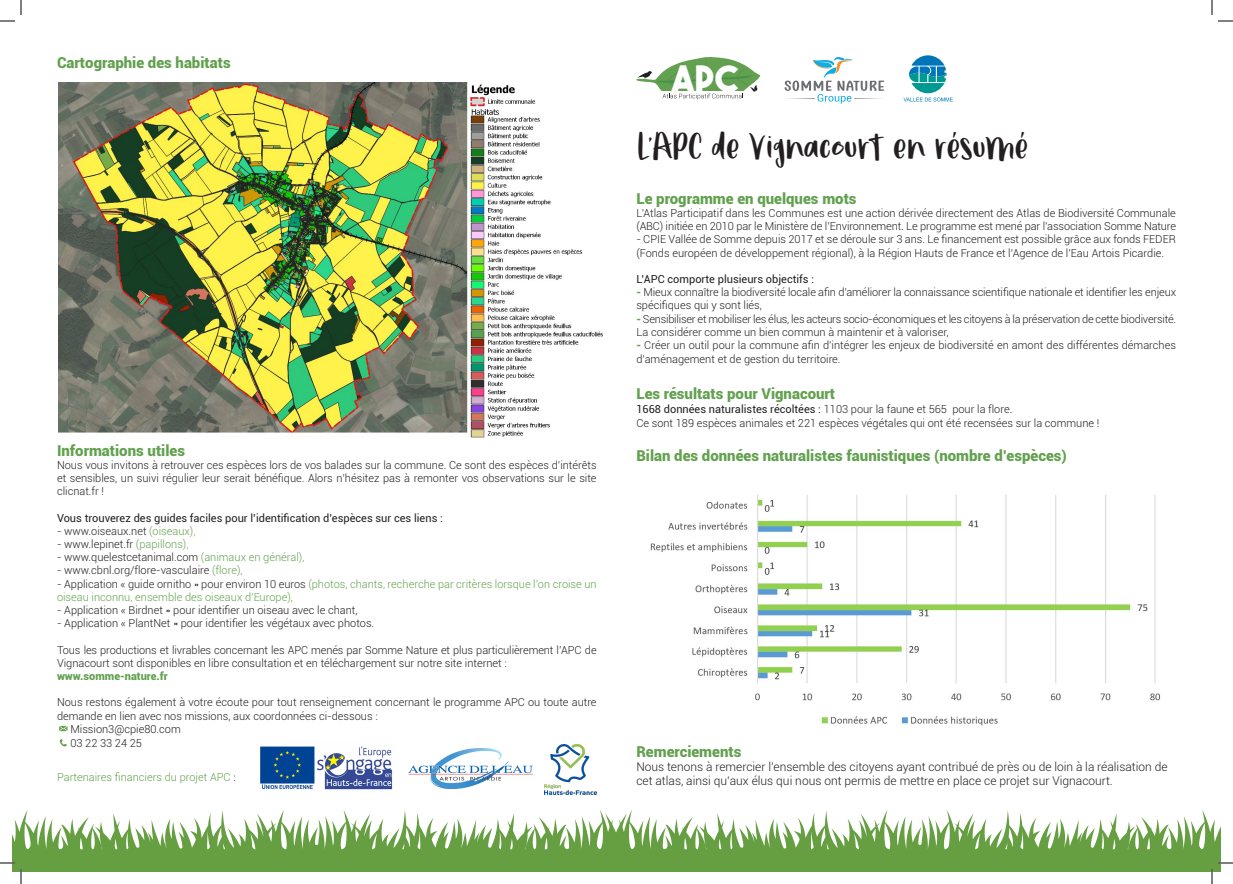
<style>
.page{position:relative;width:1233px;height:884px;background:#fff}
.page>*{position:absolute;margin:0;border:0;box-sizing:border-box;transform-origin:0 0}
.t1{font:48px "poundcake";letter-spacing:-.01em;color:#231f20}
.t2{font:36.3px "The Bold Font";color:#fff}
.t3{font:900 15px "Roboto";color:#63a150}
.t4{font:300 12px/14.4px "Roboto";color:#231f20}
.t5{font:300 11px/13.2px "Roboto";color:#231f20}
.t6{font:300 11px/13.2px "Roboto";color:#63a150}
.t7{font:11px "Roboto";color:#231f20}
.t8{font:300 11px/13.2px "Roboto";letter-spacing:-.02em;color:#231f20}
.t9{font:900 11px "Roboto";color:#63a150}
.s1{color:#63a150}
.s2{color:#231f20}
.s3{font-weight:900;color:#63a150}
.s4{font-weight:300}
</style>
<div class="page">
<svg style="left:636px;top:57px;width:124px;height:43px"></svg>
<svg style="left:784px;top:57px;width:100px;height:47px"></svg>
<img style="left:650px;top:495px;width:510px;height:231px">
<svg style="left:903px;top:55px;width:49px;height:47px"></svg>
<img style="left:58px;top:83px;width:544px;height:355px">
<svg style="left:59px;top:726px;width:8px;height:5px"></svg>
<svg style="left:60px;top:739px;width:7px;height:8px"></svg>
<img style="left:261px;top:746px;width:132px;height:44px">
<img style="left:408px;top:749px;width:125px;height:39px">
<img style="left:545px;top:744px;width:51px;height:50px">
<svg style="left:1218px;top:20px;width:15px;height:2px"></svg>
<svg style="left:0;top:0;width:22px;height:22px"></svg>
<svg style="left:1211px;top:0;width:1px;height:15px"></svg>
<svg style="left:0;top:810px;width:1233px;height:74px"></svg>
<p class="t3" style="left:57px;top:52px;width:175px">Cartographie des habitats</p>
<p class="t3" style="left:57px;top:440px;width:129px">Informations utiles</p>
<p class="t5" style="left:57px;top:458px;width:541px;text-align:justify">Nous vous invitons à retrouver ces espèces lors de vos balades sur la commune. Ce sont des espèces d’intérêts et sensibles, un suivi régulier leur serait bénéfique. Alors n’hésitez pas à remonter vos observations sur le site clicnat.fr !</p>
<p class="t7" style="left:57px;top:510px;width:387px">Vous trouverez des guides faciles pour l’identification d’espèces sur ces liens :</p>
<p class="t5" style="left:57px;top:524px;width:140px">- www.oiseaux.net <span class="s1">(oiseaux),</span></p>
<p class="t5" style="left:57px;top:537px;width:133px">- www.lepinet.fr <span class="s1">(papillons),</span></p>
<p class="t5" style="left:57px;top:550px;width:249px">- www.quelestcetanimal.com <span class="s1">(animaux en général),</span></p>
<p class="t5" style="left:57px;top:563px;width:187px">- www.cbnl.org/flore-vasculaire <span class="s1">(flore),</span></p>
<p class="t6" style="left:57px;top:577px;width:541px"><span class="s2">- Application « guide ornitho » pour environ 10 euros</span> (photos, chants, recherche par critères lorsque l’on croise un oiseau inconnu, ensemble des oiseaux d’Europe),</p>
<p class="t5" style="left:57px;top:603px;width:302px">- Application « Birdnet » pour identifier un oiseau avec le chant,</p>
<p class="t5" style="left:57px;top:616px;width:319px">- Application « PlantNet » pour identifier les végétaux avec photos.</p>
<p class="t5" style="left:57px;top:643px;width:541px">Tous les productions et livrables concernant les APC menés par Somme Nature et plus particulièrement l’APC de<br>Vignacourt sont disponibles en libre consultation et en téléchargement sur notre site internet :</p>
<p class="t9" style="left:57px;top:668px;width:112px">www.somme-nature.fr</p>
<p class="t5" style="left:57px;top:695px;width:541px">Nous restons également à votre écoute pour tout renseignement concernant le programme APC ou toute autre demande en lien avec nos missions, aux coordonnées ci-dessous :</p>
<p class="t5" style="left:70px;top:722px;width:112px">Mission3@cpie80.com</p>
<p class="t5" style="left:70px;top:736px;width:73px">03 22 33 24 25</p>
<p class="t6" style="left:57px;top:770px;width:180px">Partenaires financiers du projet APC <span class="s2">:</span></p>
<h2 class="t2" style="left:671px;top:55px;width:69px">APC</h2>
<p class="t1" style="left:636px;top:123px;width:394px">L’APC de Vignacourt en résumé</p>
<p class="t3" style="left:636px;top:188px;width:222px">Le programme en quelques mots</p>
<p class="t5" style="left:636px;top:206px;width:541px">L’Atlas Participatif dans les Communes est une action dérivée directement des Atlas de Biodiversité Communale (ABC) initiée en 2010 par le Ministère de l’Environnement. Le programme est mené par l’association Somme Nature</p>
<p class="t5" style="left:636px;top:232px;width:541px">- CPIE Vallée de Somme depuis 2017 et se déroule sur 3 ans. Le financement est possible grâce aux fonds FEDER (Fonds européen de développement régional), à la Région Hauts de France et l’Agence de l’Eau Artois Picardie.</p>
<p class="t7" style="left:636px;top:271px;width:179px">L’APC comporte plusieurs objectifs :</p>
<p class="t5" style="left:636px;top:285px;width:541px"><span class="s3">-</span> Mieux connaître la biodiversité locale afin d’améliorer la connaissance scientifique nationale et identifier les enjeux spécifiques qui y sont liés,</p>
<p class="t8" style="left:636px;top:312px;width:541px"><span class="s3">-</span> Sensibiliser et mobiliser les élus, les acteurs socio-économiques et les citoyens à la préservation de cette biodiversité.<br>La considérer comme un bien commun à maintenir et à valoriser,</p>
<p class="t5" style="left:636px;top:337px;width:541px;line-height:14.4px"><span class="s3">-</span> Créer un outil pour la commune afin d’intégrer les enjeux de biodiversité en amont des différentes démarches d’aménagement et de gestion du territoire.</p>
<p class="t3" style="left:636px;top:383px;width:200px">Les résultats pour Vignacourt</p>
<p class="t7" style="left:636px;top:401px;width:377px">1668 données naturalistes récoltées : <span class="s4">1103 pour la faune et 565 pour la flore.</span></p>
<p class="t5" style="left:636px;top:416px;width:464px">Ce sont 189 espèces animales et 221 espèces végétales qui ont été recensées sur la commune !</p>
<p class="t3" style="left:636px;top:445px;width:432px">Bilan des données naturalistes faunistiques (nombre d’espèces)</p>
<p class="t3" style="left:636px;top:741px;width:107px">Remerciements</p>
<p class="t4" style="left:636px;top:759px;width:533px">Nous tenons à remercier l’ensemble des citoyens ayant contribué de près ou de loin à la réalisation de cet atlas, ainsi qu’aux élus qui nous ont permis de mettre en place ce projet sur Vignacourt.</p>
</div>
